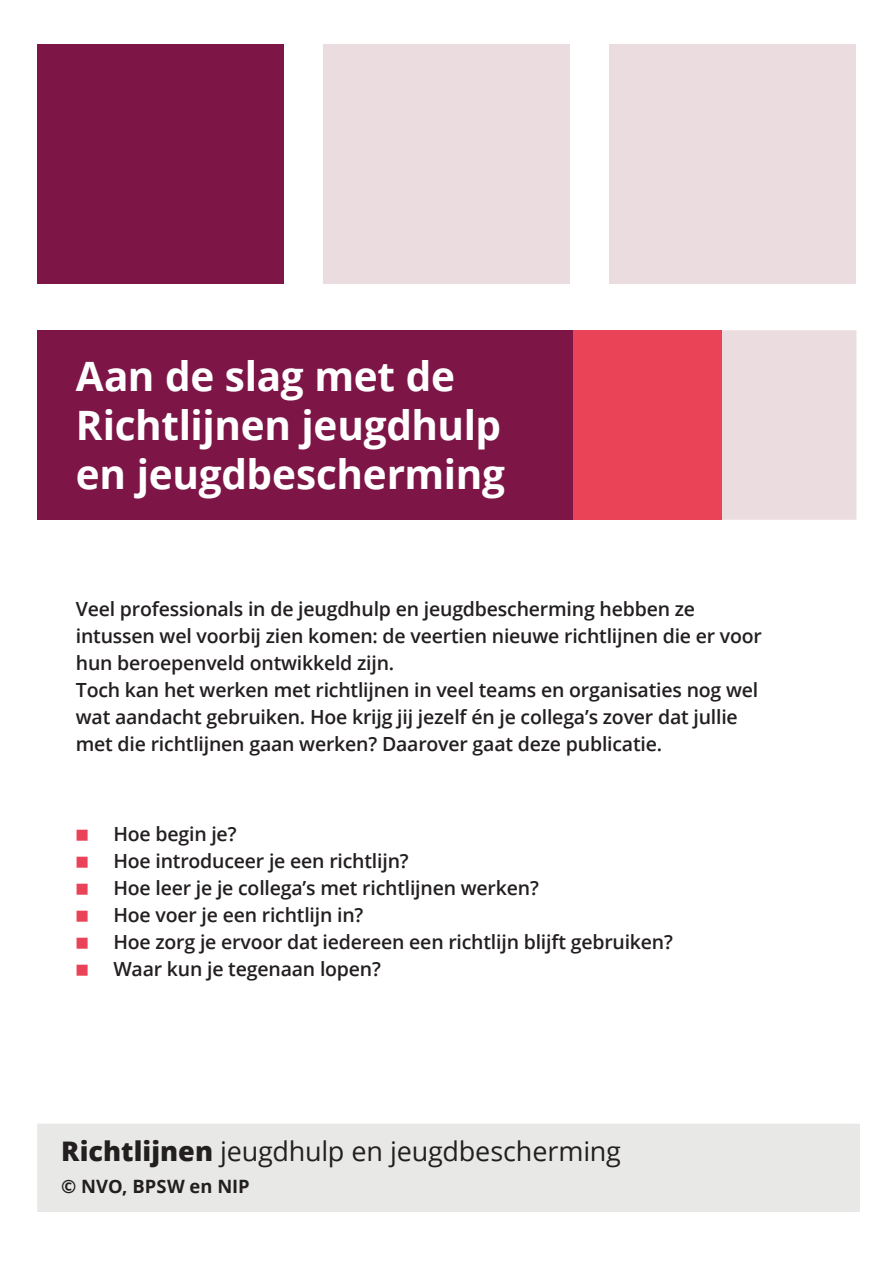
<style>
.page{position:relative;width:893px;height:1263px;background:#fff}
.page>*{position:absolute;margin:0;border:0;box-sizing:border-box;transform-origin:0 0}
.t1{font:700 40.5px/48.6px "Open Sans";letter-spacing:-.01em;color:#fff}
.t2{font:27px "Open Sans";letter-spacing:-.01em;color:#231f20}
.t3{font:600 19.5px/27px "Open Sans";letter-spacing:-.01em;color:#231f20}
.t4{font:700 18.3px "Open Sans";color:#231f20}
.s1{font-weight:800}
</style>
<div class="page">
<div style="left:37px;top:331px;width:623px;height:189px;background:#7d1647"></div>
<div style="left:597px;top:330px;width:259px;height:190px;background:#ebdddf"></div>
<div style="left:573px;top:331px;width:149px;height:189px;background:#ea4256"></div>
<div style="left:37px;top:45px;width:246px;height:239px;background:#7d1647"></div>
<div style="left:324px;top:45px;width:246px;height:239px;background:#ebdddf"></div>
<div style="left:610px;top:45px;width:246px;height:239px;background:#ebdddf"></div>
<div style="left:38px;top:1124px;width:821px;height:87px;background:#e8e9e7"></div>
<div style="left:37px;top:1124px;width:823px;height:88px;border:2px solid #e8e9e7"></div>
<p class="t1" style="left:76px;top:351px;width:431px">Aan de slag met de<br>Richtlijnen jeugdhulp en jeugdbescherming</p>
<p class="t3" style="left:76px;top:595px;width:688px">Veel professionals in de jeugdhulp en jeugdbescherming hebben ze intussen wel voorbij zien komen: de veertien nieuwe richtlijnen die er voor hun beroepenveld ontwikkeld zijn.<br>Toch kan het werken met richtlijnen in veel teams en organisaties nog wel wat aandacht gebruiken. Hoe krijg jij jezelf én je collega’s zover dat jullie met die richtlijnen gaan werken? Daarover gaat deze publicatie.</p>
<p class="t3" style="left:113px;top:820px;width:561px">Hoe begin je?<br>Hoe introduceer je een richtlijn?<br>Hoe leer je je collega’s met richtlijnen werken?<br>Hoe voer je een richtlijn in?<br>Hoe zorg je ervoor dat iedereen een richtlijn blijft gebruiken?<br>Waar kun je tegenaan lopen?</p>
<p class="t2" style="left:61px;top:1132px;width:561px"><span class="s1">Richtlijnen</span> jeugdhulp en jeugdbescherming</p>
<p class="t4" style="left:61px;top:1174px;width:190px">© NVO, BPSW en NIP</p>
</div>
